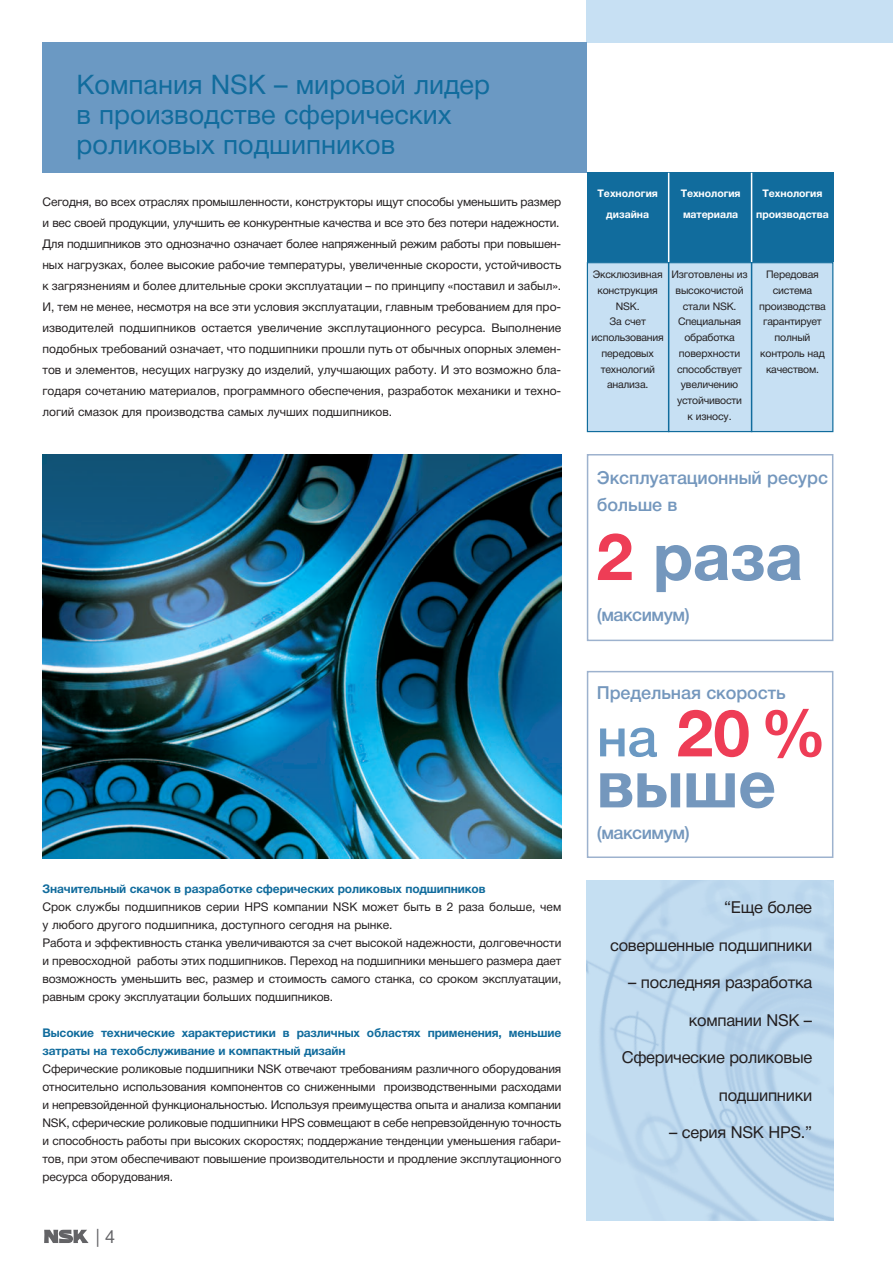
<style>
.page{position:relative;width:893px;height:1263px;background:#fff}
.page>*{position:absolute;margin:0;border:0;box-sizing:border-box;transform-origin:0 0}
.t1{font:700 66px/51px "Helvetica Neue LTCYR";letter-spacing:-.005em;color:#7497bd}
.t2{font:27px/30px "Helvetica Neue LTCYR";color:#116c9d}
.t3{font:500 18px/27px "Helvetica Neue LTCYR";letter-spacing:-.005em;color:#7497bd}
.t4{font:500 18px "Helvetica Neue LTCYR";letter-spacing:-.03em;color:#7497bd}
.t5{font:18px "Helvetica Neue LTCYR";color:#636366}
.t6{font:16.5px "Helvetica Neue LTCYR";letter-spacing:-.015em;color:#231f20}
.t7{font:12px/18px "Helvetica Neue LTCYR";color:#231f20}
.t8{font:700 12px/18px "Helvetica Neue LTCYR";letter-spacing:-.01em;color:#116c9d}
.t9{font:10.5px/15.8px "Helvetica Neue LTCYR";letter-spacing:-.015em;color:#231f20;text-align:center}
.t10{font:700 10.5px/21px "Helvetica Neue LTCYR";letter-spacing:-.005em;color:#fff;text-align:center}
.s1{color:#ee3d56}
.s2{font-weight:500;font-size:54px;color:#6b99c3}
</style>
<div class="page">
<svg style="left:44px;top:1229px;width:43px;height:1px"></svg>
<svg style="left:44px;top:1230px;width:45px;height:13px"></svg>
<div style="left:587px;top:0;width:306px;height:43px;background:#c7e0f3"></div>
<div style="left:43px;top:43px;width:544px;height:130px;background:#6b99c3"></div>
<img style="left:43px;top:454px;width:518px;height:404px">
<div style="left:587px;top:173px;width:246px;height:89px;background:#116c9d"></div>
<div style="left:588px;top:263px;width:244px;height:168px;background:#c7e0f3"></div>
<div style="left:587px;top:262px;width:246px;height:170px;border:1px solid #116c9d"></div>
<hr style="left:668px;top:173px;width:1px;height:89px;background:#fff">
<hr style="left:751px;top:173px;width:1px;height:89px;background:#fff">
<hr style="left:668px;top:262px;width:1px;height:170px;background:#116c9d">
<hr style="left:751px;top:262px;width:1px;height:170px;background:#116c9d">
<div style="left:587px;top:454px;width:246px;height:187px;border:2px solid #9db2ce"></div>
<div style="left:587px;top:671px;width:246px;height:187px;border:2px solid #9db2ce"></div>
<img style="left:587px;top:880px;width:246px;height:340px">
<h2 class="t2" style="left:77px;top:72px;width:415px">Компания NSK – мировой лидер в производстве сферических роликовых подшипников</h2>
<p class="t7" style="left:43px;top:192px;width:520px;line-height:21px">Сегодня, во всех отраслях промышленности, конструкторы ищут способы уменьшить размер и вес своей продукции, улучшить ее конкурентные качества и все это без потери надежности.<br>Для подшипников это однозначно означает более напряженный режим работы при повышен&shy;ных нагрузках, более высокие рабочие температуры, увеличенные скорости, устойчивость к загрязнениям и более длительные сроки эксплуатации – по принципу «поставил и забыл».<br>И, тем не менее, несмотря на все эти условия эксплуатации, главным требованием для про&shy;изводителей подшипников остается увеличение эксплутационного ресурса. Выполнение подобных требований означает, что подшипники прошли путь от обычных опорных элемен&shy;тов и элементов, несущих нагрузку до изделий, улучшающих работу. И это возможно бла&shy;годаря сочетанию материалов, программного обеспечения, разработок механики и техно&shy;логий смазок для производства самых лучших подшипников.</p>
<p class="t8" style="left:43px;top:881px;width:445px">Значительный скачок в разработке сферических роликовых подшипников</p>
<p class="t7" style="left:43px;top:899px;width:520px">Срок службы подшипников серии HPS компании NSK может быть в 2 раза больше, чем у любого другого подшипника, доступного сегодня на рынке.<br>Работа и эффективность станка увеличиваются за счет высокой надежности, долговечности и превосходной работы этих подшипников. Переход на подшипники меньшего размера дает возможность уменьшить вес, размер и стоимость самого станка, со сроком эксплуатации, равным сроку эксплуатации больших подшипников.</p>
<p class="t8" style="left:43px;top:1025px;width:520px">Высокие технические характеристики в различных областях применения, меньшие затраты на техобслуживание и компактный дизайн</p>
<p class="t7" style="left:43px;top:1061px;width:520px;text-align:justify">Сферические роликовые подшипники NSK отвечают требованиям различного оборудования относительно использования компонентов со сниженными производственными расходами и непревзойденной функциональностью. Используя преимущества опыта и анализа компании NSK, сферические роликовые подшипники HPS совмещают в себе непревзойденную точность и способность работы при высоких скоростях; поддержание тенденции уменьшения габари&shy;тов, при этом обеспечивают повышение производительности и продление эксплутационного ресурса оборудования.</p>
<h3 class="t5" style="left:96px;top:1230px;width:21px">| 4</h3>
<p class="t10" style="left:598px;top:184px;width:62px">Технология дизайна</p>
<p class="t10" style="left:681px;top:184px;width:61px;text-align:left">Технология материала</p>
<p class="t10" style="left:756px;top:184px;width:74px">Технология производства</p>
<p class="t9" style="left:592px;top:268px;width:74px">Эксклюзивная конструкция<br>NSK.<br>За счет использования передовых технологий анализа.</p>
<p class="t9" style="left:671px;top:268px;width:78px">Изготовлены из высокочистой стали NSK.<br>Специальная обработка поверхности способствует увеличению устойчивости<br>к износу.</p>
<p class="t9" style="left:759px;top:268px;width:68px">Передовая система производства гарантирует полный контроль над качеством.</p>
<h3 class="t3" style="left:597px;top:466px;width:233px">Эксплуатационный ресурс больше в</h3>
<h1 class="t1" style="left:597px;top:537px;width:208px"><span class="s1">2</span> раза</h1>
<h3 class="t4" style="left:597px;top:608px;width:94px">(максимум)</h3>
<h3 class="t3" style="left:597px;top:681px;width:190px">Предельная скорость</h3>
<h1 class="t1" style="left:597px;top:713px;width:231px"><span class="s2">на</span> <span class="s1">20% </span>выше</h1>
<h3 class="t4" style="left:597px;top:826px;width:94px">(максимум)</h3>
<h3 class="t6" style="left:724px;top:901px;width:89px">“Еще более</h3>
<h3 class="t6" style="left:610px;top:939px;width:203px">совершенные подшипники</h3>
<h3 class="t6" style="left:628px;top:976px;width:185px">– последняя разработка</h3>
<h3 class="t6" style="left:689px;top:1014px;width:125px">компании NSK –</h3>
<h3 class="t6" style="left:622px;top:1051px;width:192px">Сферические роликовые</h3>
<h3 class="t6" style="left:719px;top:1089px;width:95px">подшипники</h3>
<h3 class="t6" style="left:669px;top:1126px;width:145px">– серия NSK HPS.”</h3>
</div>
